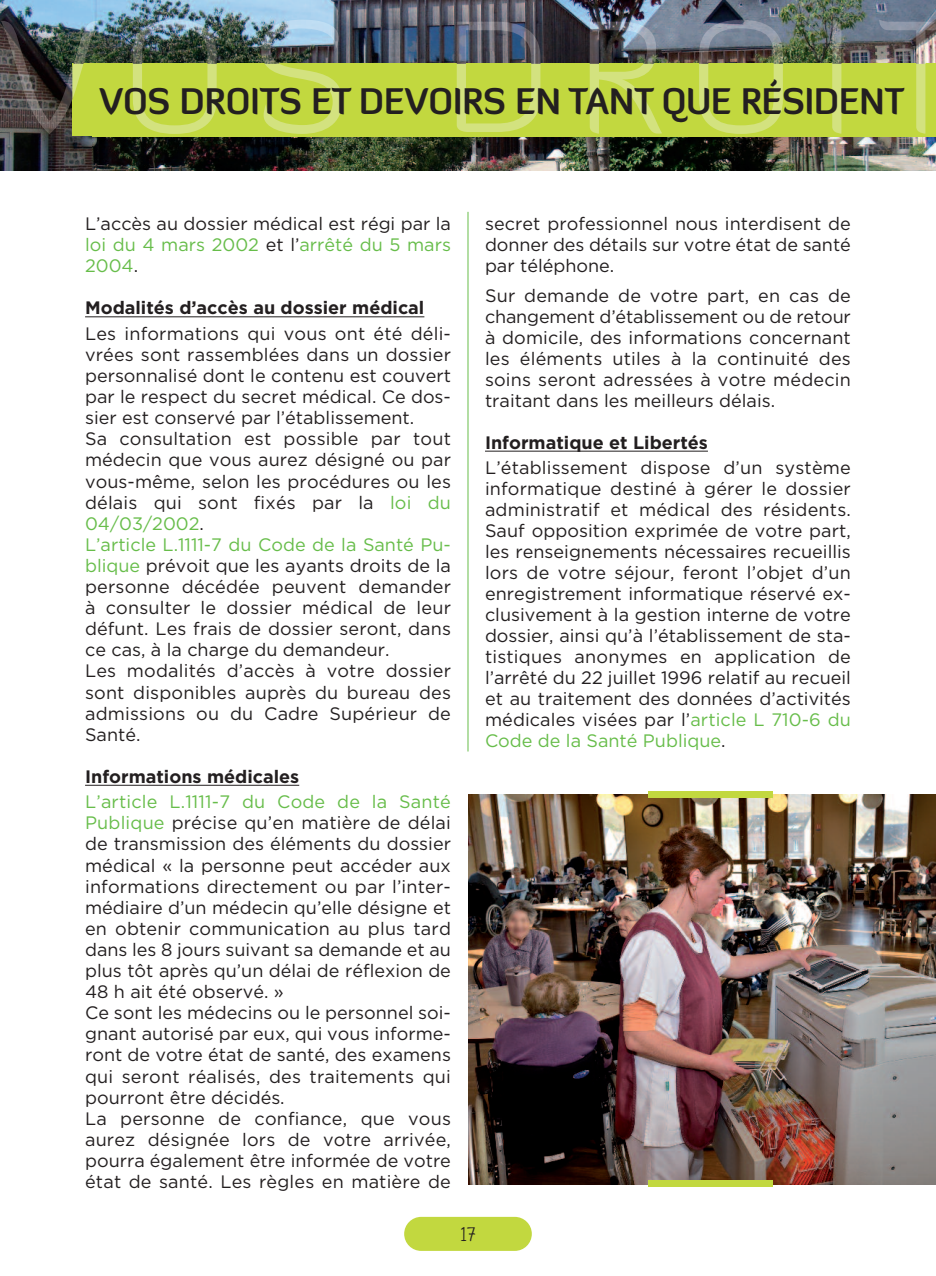
<style>
.page{position:relative;width:936px;height:1276px;background:#fff}
.page>*{position:absolute;margin:0;border:0;box-sizing:border-box;transform-origin:0 0}
.t1{font:700 36px "Diavlo";color:#231f20;scale:.95 1}
.t2{font:22.5px "Fineliner Script";color:#231f20}
.t3{font:18px/21.1px "Gotham";letter-spacing:.005em;color:#231f20;text-align:justify}
.t4{font:700 18px "Gotham";color:#231f20}
.s1{color:#67bd4a}
</style>
<div class="page">
<div style="left:404px;top:1216px;width:127px;height:35px;background:#c2d83f;border-radius:17px"></div>
<hr style="left:85px;top:316px;width:339px;height:1px;background:#231f20">
<hr style="left:85px;top:785px;width:214px;height:1px;background:#231f20">
<hr style="left:485px;top:451px;width:223px;height:1px;background:#231f20">
<img style="left:0;top:0;width:935px;height:170px">
<img style="left:1px;top:19px;width:934px;height:45px">
<img style="left:15px;top:64px;width:57px;height:70px">
<svg style="left:72px;top:64px;width:863px;height:70px;background:#c4d949"></svg>
<img style="left:93px;top:78px;width:842px;height:93px">
<img style="left:131px;top:78px;width:795px;height:56px">
<img style="left:468px;top:794px;width:467px;height:390px">
<div style="left:648px;top:1180px;width:125px;height:7px;background:#c2d83f"></div>
<div style="left:648px;top:791px;width:125px;height:7px;background:#c2d83f"></div>
<hr style="left:467px;top:212px;width:1px;height:539px;background:#67bd4a">
<h1 class="t1" style="left:99px;top:88px;width:849px">VOS DROITS ET DEVOIRS EN TANT QUE RÉSIDENT</h1>
<p class="t3" style="left:85px;top:213px;width:367px">L’accès au dossier médical est régi par la <span class="s1">loi du 4 mars 2002</span> et l’<span class="s1">arrêté du 5 mars 2004</span>.</p>
<p class="t4" style="left:85px;top:298px;width:341px">Modalités d’accès au dossier médical</p>
<p class="t3" style="left:85px;top:322px;width:367px;text-align:left">Les informations qui vous ont été déli&shy;vrées sont rassemblées dans un dossier personnalisé dont le contenu est couvert par le respect du secret médical. Ce dos&shy;sier est conservé par l’établissement.<br>Sa consultation est possible par tout médecin que vous aurez désigné ou par vous-même, selon les procédures ou les délais qui sont fixés par la <span class="s1">loi du 04/03/2002</span>.<br><span class="s1">L’article L.1111-7 du Code de la Santé Pu&shy;blique</span> prévoit que les ayants droits de la personne décédée peuvent demander à consulter le dossier médical de leur défunt. Les frais de dossier seront, dans ce cas, à la charge du demandeur.<br>Les modalités d’accès à votre dossier sont disponibles auprès du bureau des admissions ou du Cadre Supérieur de Santé.</p>
<p class="t4" style="left:85px;top:766px;width:216px">Informations médicales</p>
<p class="t3" style="left:85px;top:791px;width:367px;text-align:left"><span class="s1">L’article L.1111-7 du Code de la Santé Publique</span> précise qu’en matière de délai de transmission des éléments du dossier médical « la personne peut accéder aux informations directement ou par l’inter&shy;médiaire d’un médecin qu’elle désigne et en obtenir communication au plus tard dans les 8 jours suivant sa demande et au plus tôt après qu’un délai de réflexion de 48 h ait été observé. »<br>Ce sont les médecins ou le personnel soi&shy;gnant autorisé par eux, qui vous informe&shy;ront de votre état de santé, des examens qui seront réalisés, des traitements qui pourront être décidés.<br>La personne de confiance, que vous aurez désignée lors de votre arrivée, pourra également être informée de votre état de santé. Les règles en matière de</p>
<p class="t3" style="left:485px;top:213px;width:367px">secret professionnel nous interdisent de donner des détails sur votre état de santé par téléphone.</p>
<p class="t3" style="left:485px;top:284px;width:367px">Sur demande de votre part, en cas de changement d’établissement ou de retour à domicile, des informations concernant les éléments utiles à la continuité des soins seront adressées à votre médecin traitant dans les meilleurs délais.</p>
<p class="t4" style="left:485px;top:432px;width:224px">Informatique et Libertés</p>
<p class="t3" style="left:485px;top:457px;width:367px">L’établissement dispose d’un système informatique destiné à gérer le dossier administratif et médical des résidents.<br>Sauf opposition exprimée de votre part, les renseignements nécessaires recueillis lors de votre séjour, feront l’objet d’un enregistrement informatique réservé ex&shy;clusivement à la gestion interne de votre dossier, ainsi qu’à l’établissement de sta&shy;tistiques anonymes en application de l’arrêté du 22 juillet 1996 relatif au recueil et au traitement des données d’activités médicales visées par l’<span class="s1">article L 710-6 du Code de la Santé Publique</span>.</p>
<p class="t2" style="left:460px;top:1222px;width:16px">17</p>
</div>
